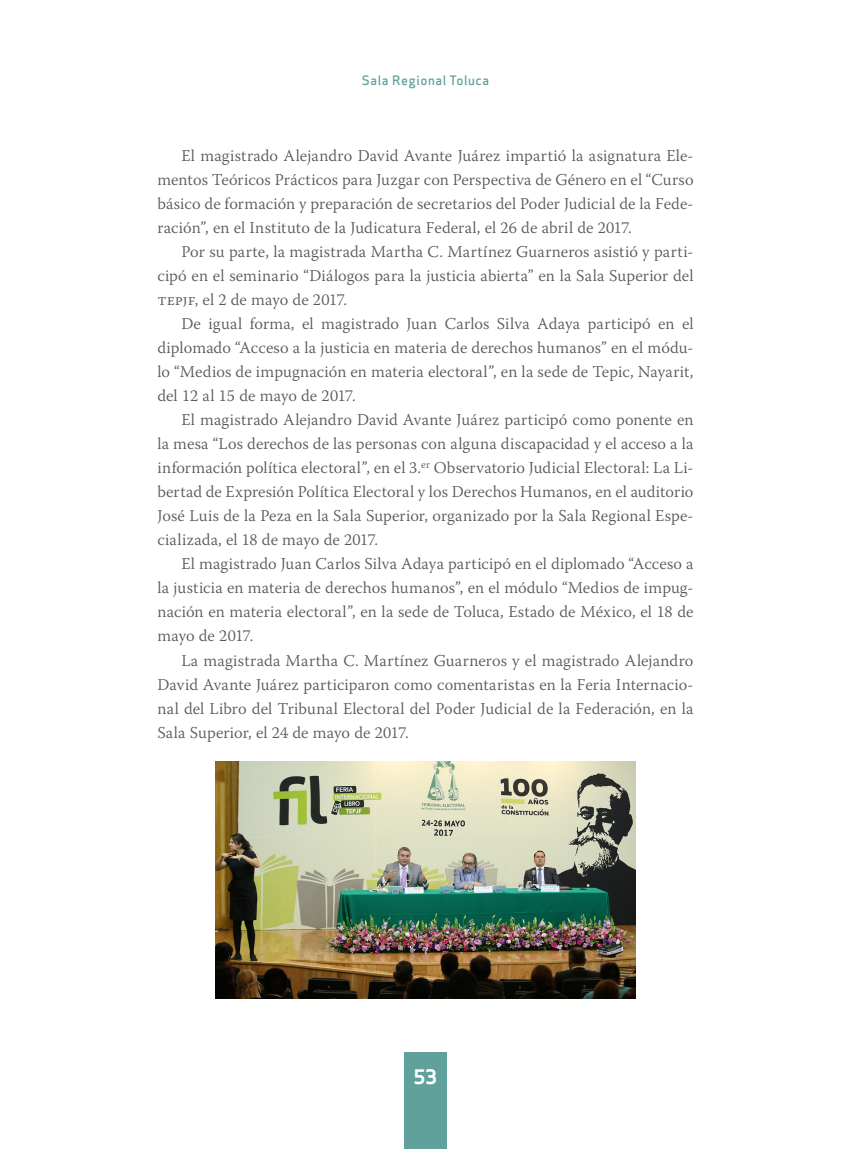
<style>
.page{position:relative;width:851px;height:1149px;background:#fff}
.page>*{position:absolute;margin:0;border:0;box-sizing:border-box;transform-origin:0 0}
.t1{font:700 19.5px "Apex Sans";color:#fff}
.Texto{font:300 16.5px/24px "Warnock Pro";color:#57585a;text-align:justify}
.t2{font:500 12.75px "Apex Sans";letter-spacing:.045em;color:#60a29b}
</style>
<div class="page">
<div style="left:404px;top:1051px;width:42px;height:97px;background:#60a29b"></div>
<img style="left:215px;top:761px;width:420px;height:237px">
<p class="t2" style="left:362px;top:69px;width:129px">Sala Regional Toluca</p>
<p class="Texto" style="left:157px;top:143px;width:537px;text-indent:24px">El magistrado Alejandro David Avante Juárez impartió la asignatura Ele&shy;mentos Teóricos Prácticos para Juzgar con Perspectiva de Género en el “Curso básico de formación y preparación de secretarios del Poder Judicial de la Fede&shy;ración”, en el Instituto de la Judicatura Federal, el 26 de abril de 2017.</p>
<p class="Texto" style="left:157px;top:239px;width:537px;text-indent:24px">Por su parte, la magistrada Martha C. Martínez Guarneros asistió y parti&shy;cipó en el seminario “Diálogos para la justicia abierta” en la Sala Superior del tepjf, el 2 de mayo de 2017.</p>
<p class="Texto" style="left:157px;top:311px;width:537px;text-indent:24px">De igual forma, el magistrado Juan Carlos Silva Adaya participó en el diplomado “Acceso a la justicia en materia de derechos humanos” en el módu&shy;lo “Medios de impugnación en materia electoral”, en la sede de Tepic, Nayarit, del 12 al 15 de mayo de 2017.</p>
<p class="Texto" style="left:157px;top:407px;width:537px;text-indent:24px">El magistrado Alejandro David Avante Juárez participó como ponente en la mesa “Los derechos de las personas con alguna discapacidad y el acceso a la información política electoral”, en el 3.<sup>er</sup> Observatorio Judicial Electoral: La Li&shy;bertad de Expresión Política Electoral y los Derechos Humanos, en el auditorio José Luis de la Peza en la Sala Superior, organizado por la Sala Regional Espe&shy;cializada, el 18 de mayo de 2017.</p>
<p class="Texto" style="left:157px;top:551px;width:537px;text-indent:24px">El magistrado Juan Carlos Silva Adaya participó en el diplomado “Acceso a la justicia en materia de derechos humanos”, en el módulo “Medios de impug&shy;nación en materia electoral”, en la sede de Toluca, Estado de México, el 18 de mayo de 2017.</p>
<p class="Texto" style="left:157px;top:647px;width:537px;text-indent:24px">La magistrada Martha C. Martínez Guarneros y el magistrado Alejandro David Avante Juárez participaron como comentaristas en la Feria Internacio&shy;nal del Libro del Tribunal Electoral del Poder Judicial de la Federación, en la Sala Superior, el 24 de mayo de 2017.</p>
<p class="t1" style="left:413px;top:1063px;width:25px">53</p>
</div>
